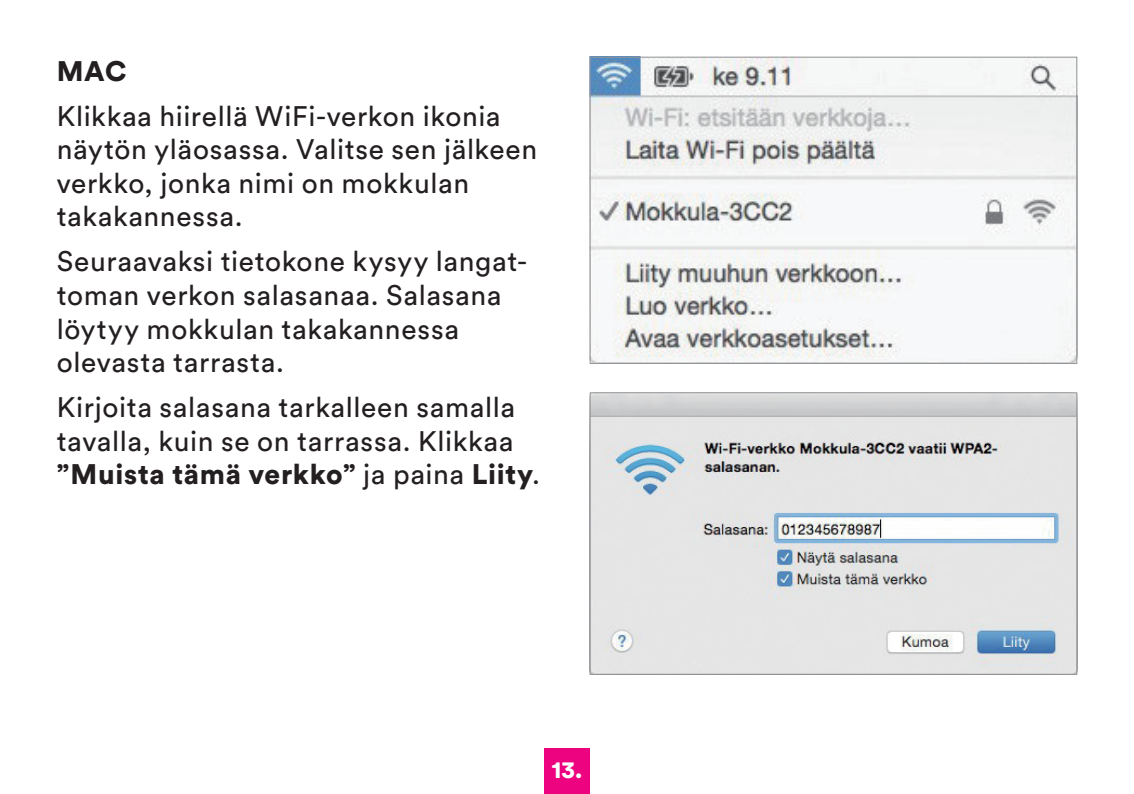
<style>
.page{position:relative;width:1134px;height:794px;background:#fff}
.page>*{position:absolute;margin:0;border:0;box-sizing:border-box;transform-origin:0 0}
.t1{font:28px/33.6px "Circular Std";letter-spacing:.025em;color:#231f20}
.t2{font:900 28px "Circular Std";color:#231f20}
.t3{font:900 24px "Circular Std";color:#fff}
.s1{font-weight:900}
</style>
<div class="page">
<div style="left:544px;top:748px;width:46px;height:46px;background:#ed0280"></div>
<img style="left:592px;top:394px;width:483px;height:279px">
<div style="left:590px;top:392px;width:487px;height:283px;border:1px solid #939598"></div>
<img style="left:592px;top:59px;width:483px;height:303px">
<div style="left:590px;top:57px;width:487px;height:307px;border:1px solid #939598"></div>
<p class="t2" style="left:57px;top:52px;width:71px">MAC</p>
<p class="t1" style="left:57px;top:99px;width:482px">Klikkaa hiirellä WiFi-verkon ikonia näytön yläosassa. Valitse sen jälkeen verkko, jonka nimi on mokkulan takakannessa.</p>
<p class="t1" style="left:57px;top:244px;width:472px">Seuraavaksi tietokone kysyy langat&shy;toman verkon salasanaa. Salasana löytyy mokkulan takakannessa olevasta tarrasta.</p>
<p class="t1" style="left:57px;top:390px;width:485px">Kirjoita salasana tarkalleen samalla tavalla, kuin se on tarrassa. Klikkaa <span class="s1">”Muista tämä verkko”</span> ja paina <span class="s1">Liity</span>.</p>
<p class="t3" style="left:551px;top:753px;width:33px">13.</p>
</div>
